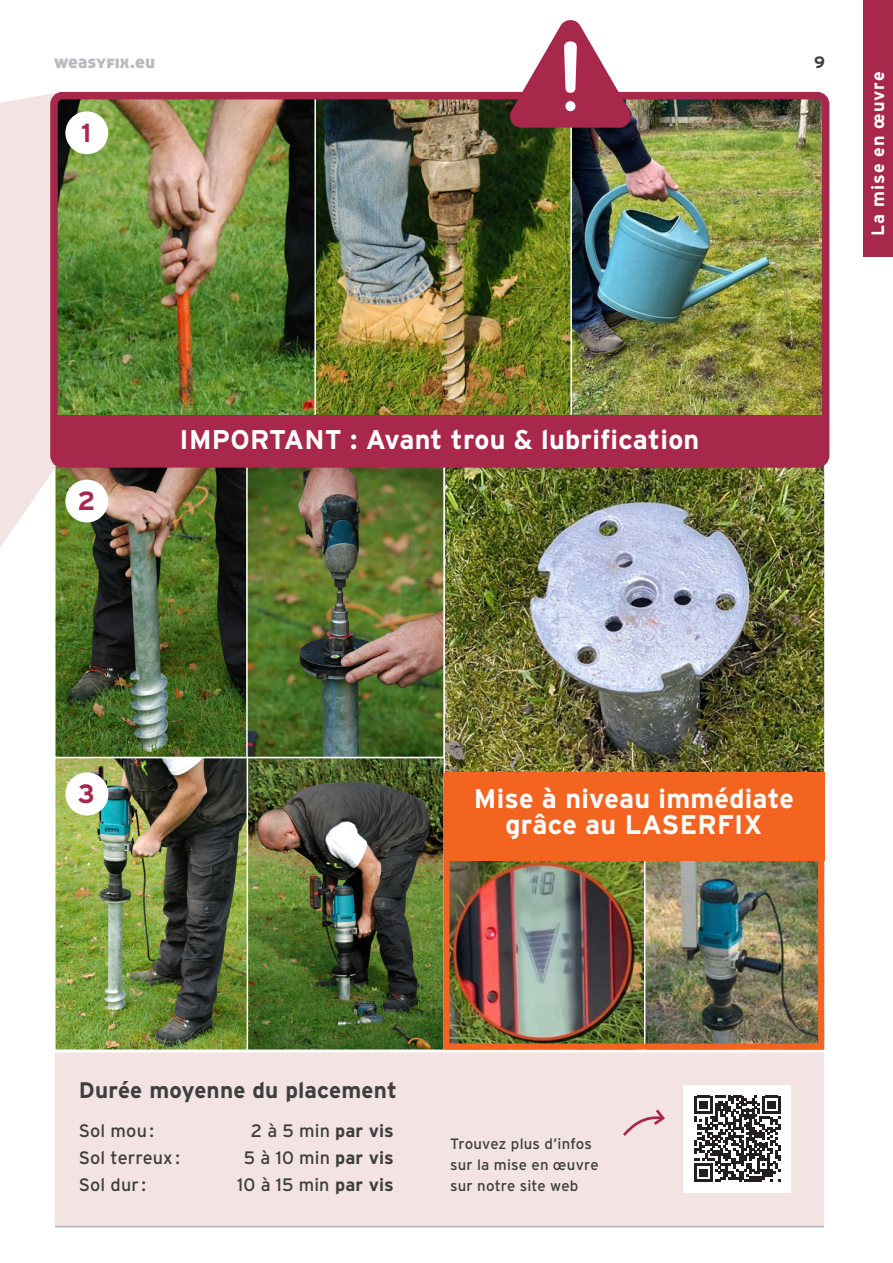
<style>
.page{position:relative;width:893px;height:1263px;background:#fff}
.page>*{position:absolute;margin:0;border:0;box-sizing:border-box;transform-origin:0 0}
.t1{font:700 27px "Interstate";letter-spacing:.01em;color:#fff}
.t2{font:700 26.4px "Interstate";color:#a8284c}
.t3{font:700 26.25px "Interstate";color:#a8284c}
.t4{font:700 22.5px "Interstate";letter-spacing:.01em;color:#3e3e3f}
.t5{font:18px "Interstate";letter-spacing:.005em;color:#3e3e3f}
.t6{font:700 18px "Interstate";letter-spacing:.05em;color:#fff}
.t7{font:18px "Aller Display";letter-spacing:.005em;color:#babbbe}
.t8{font:700 16.5px "Interstate";color:#3e3e3f}
.t9{font:15px/21px "Interstate";letter-spacing:.01em;color:#3e3e3f}
.s1{font-weight:700}
</style>
<div class="page">
<svg style="left:0;top:93px;width:54px;height:454px;background:#f4e5e4"></svg>
<div style="left:53px;top:1051px;width:773px;height:176px;background:#f3e3e2;border:2px solid #fff"></div>
<div style="left:863px;top:0;width:30px;height:257px;background:#a8284c"></div>
<img style="left:57px;top:468px;width:190px;height:580px">
<div style="left:54px;top:757px;width:197px;height:294px;border:2px solid #fff"></div>
<div style="left:54px;top:464px;width:197px;height:294px;border:2px solid #fff"></div>
<img style="left:317px;top:101px;width:253px;height:314px">
<img style="left:53px;top:93px;width:264px;height:322px">
<img style="left:573px;top:101px;width:247px;height:314px">
<img style="left:250px;top:760px;width:194px;height:288px">
<div style="left:247px;top:757px;width:200px;height:294px;border:2px solid #fff"></div>
<img style="left:249px;top:468px;width:193px;height:287px">
<div style="left:246px;top:464px;width:199px;height:294px;border:2px solid #fff"></div>
<div style="left:65px;top:111px;width:43px;height:43px;background:#fff;border-radius:50%"></div>
<div style="left:65px;top:480px;width:43px;height:42px;background:#fff;border-radius:50%"></div>
<div style="left:65px;top:772px;width:43px;height:43px;background:#fff;border-radius:50%"></div>
<img style="left:447px;top:468px;width:376px;height:304px">
<div style="left:684px;top:1085px;width:107px;height:107px;background:#fff"></div>
<svg style="left:694px;top:1096px;width:87px;height:86px"></svg>
<svg style="left:623px;top:1109px;width:42px;height:27px"></svg>
<hr style="left:55px;top:1226px;width:769px;height:1px;background:#3e3e3f">
<img style="left:451px;top:861px;width:193px;height:181px">
<img style="left:647px;top:861px;width:170px;height:181px">
<div style="left:644px;top:857px;width:182px;height:194px;border:2px solid #fff"></div>
<div style="left:445px;top:772px;width:379px;height:89px;background:#f36421"></div>
<div style="left:444px;top:772px;width:380px;height:277px;border:6px solid #f36421"></div>
<div style="left:50px;top:92px;width:779px;height:376px;border:8px solid #a8284c;border-radius:9px"></div>
<svg style="left:509px;top:20px;width:122px;height:108px"></svg>
<div style="left:54px;top:415px;width:771px;height:50px;background:#a8284c"></div>
<p class="t7" style="left:54px;top:51px;width:103px">weasyfix.eu</p>
<p class="t8" style="left:814px;top:53px;width:12px">9</p>
<p class="t3" style="left:81px;top:118px;width:12px">1</p>
<p class="t6" style="left:868px;top:236px;width:165px;rotate:-90deg">La mise en œuvre</p>
<p class="t3" style="left:77px;top:486px;width:19px">2</p>
<p class="t1" style="left:180px;top:425px;width:521px">IMPORTANT : Avant trou &amp; lubrification</p>
<p class="t2" style="left:78px;top:779px;width:19px">3</p>
<p class="t1" style="left:474px;top:783px;width:322px">Mise à niveau immédiate</p>
<p class="t1" style="left:505px;top:809px;width:259px">grâce au LASERFIX</p>
<p class="t4" style="left:79px;top:1077px;width:320px">Durée moyenne du placement</p>
<p class="t5" style="left:79px;top:1121px;width:77px">Sol mou :</p>
<p class="t5" style="left:251px;top:1121px;width:145px">2 à 5 min <span class="s1">par vis</span></p>
<p class="t5" style="left:79px;top:1148px;width:103px">Sol terreux :</p>
<p class="t5" style="left:244px;top:1148px;width:151px">5 à 10 min <span class="s1">par vis</span></p>
<p class="t5" style="left:79px;top:1175px;width:69px">Sol dur :</p>
<p class="t5" style="left:237px;top:1175px;width:158px">10 à 15 min <span class="s1">par vis</span></p>
<p class="t9" style="left:450px;top:1133px;width:150px">Trouvez plus d’infos sur la mise en œuvre sur notre site web</p>
</div>
